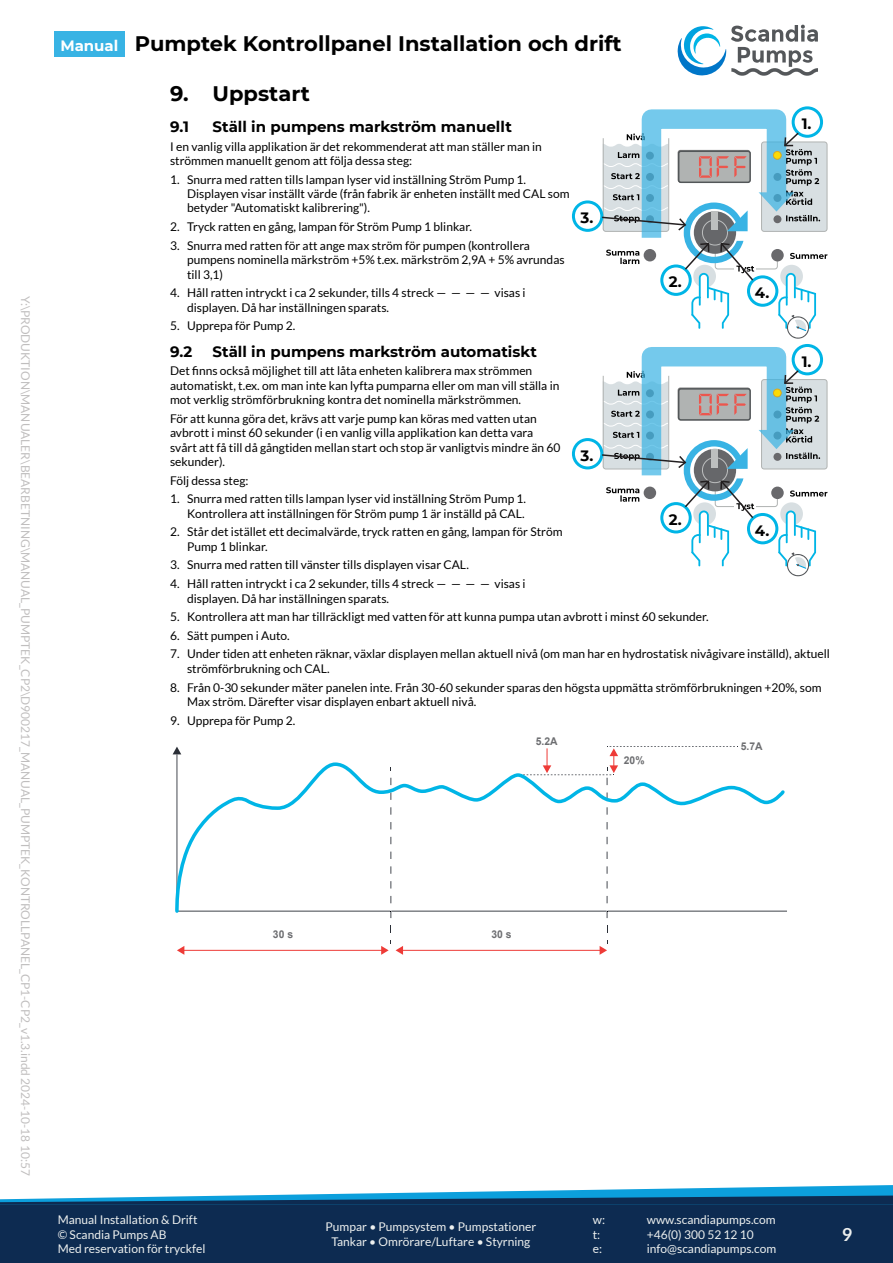
<style>
.page{position:relative;width:893px;height:1263px;background:#fff}
.page>*{position:absolute;margin:0;border:0;box-sizing:border-box;transform-origin:0 0}
.t1{font:700 21px "Montserrat";color:#000}
.t2{font:700 18px "Lato";color:#edf0ef}
.toc_listitem{font:700 15px "Montserrat";color:#000}
.content-sm{font:12px/14.4px "Lato";color:#000}
.t3{font:12px/14.4px "Lato";color:#edf0ef}
.t4{font:12px "Lato";color:#c0bebe}
.t5{font:700 10.65px "Arial";color:#6d6e71;scale:.96 1}
.s1{font-size:15px;color:#fff}
</style>
<div class="page">
<svg style="left:677px;top:25px;width:141px;height:51px"></svg>
<div style="left:0;top:1203px;width:893px;height:60px;background:#0d2b51"></div>
<svg style="left:0;top:1185px;width:893px;height:20px"></svg>
<div style="left:54px;top:32px;width:71px;height:25px;background:#38b3e4"></div>
<svg style="left:173px;top:747px;width:8px;height:7px"></svg>
<svg style="left:175px;top:761px;width:611px;height:154px"></svg>
<hr style="left:402px;top:950px;width:199px;height:1px;background:#ee3b37">
<svg style="left:600px;top:940px;width:8px;height:15px"></svg>
<svg style="left:517px;top:746px;width:221px;height:39px"></svg>
<hr style="left:183px;top:950px;width:199px;height:1px;background:#ee3b37">
<svg style="left:177px;top:946px;width:7px;height:9px"></svg>
<svg style="left:381px;top:940px;width:22px;height:15px"></svg>
<div style="left:572px;top:200px;width:31px;height:32px;border:3px solid #00b5e6;border-radius:50%"></div>
<div style="left:792px;top:106px;width:31px;height:32px;border:3px solid #00b5e6;border-radius:50%"></div>
<div style="left:572px;top:438px;width:31px;height:31px;border:3px solid #00b5e6;border-radius:50%"></div>
<svg style="left:600px;top:108px;width:227px;height:469px"></svg>
<p class="t4" style="left:32px;top:296px;width:881px;rotate:90deg">Y:\PRODUKTION\MANUALER\BEARBETNING\MANUAL_PUMPTEK_CP2\D900217_MANUAL_PUMPTEK_KONTROLLPANEL_CP1-CP2_v1.3.indd 2024-10-18 10:57</p>
<h1 class="t1" style="left:60px;top:29px;width:563px"><span class="s1">Manual</span> Pumptek Kontrollpanel Installation och drift</h1>
<p class="t1" style="left:170px;top:79px;width:141px">9. Uppstart</p>
<p class="toc_listitem" style="left:170px;top:116px;width:20px">9.1</p>
<p class="toc_listitem" style="left:213px;top:116px;width:301px">Ställ in pumpens markström manuellt</p>
<p class="content-sm" style="left:170px;top:139px;width:373px">I en vanlig villa applikation är det rekommenderat att man ställer man in strömmen manuellt genom att följa dessa steg:</p>
<p class="content-sm" style="left:187px;top:172px;width:384px;text-indent:-17px">1. Snurra med ratten tills lampan lyser vid inställning Ström Pump 1.<br>Displayen visar inställt värde (från fabrik är enheten inställt med CAL som betyder "Automatiskt kalibrering").</p>
<p class="content-sm" style="left:170px;top:219px;width:303px">2. Tryck ratten en gång, lampan för Ström Pump 1 blinkar.</p>
<p class="content-sm" style="left:187px;top:238px;width:379px;text-indent:-17px">3. Snurra med ratten för att ange max ström för pumpen (kontrollera pumpens nominella märkström +5% t.ex. märkström 2,9A + 5% avrundas till 3,1)</p>
<p class="content-sm" style="left:187px;top:286px;width:340px;text-indent:-17px">4. Håll ratten intryckt i ca 2 sekunder, tills 4 streck — — — — visas i displayen. Då har inställningen sparats.</p>
<p class="content-sm" style="left:170px;top:319px;width:127px">5. Upprepa för Pump 2.</p>
<p class="toc_listitem" style="left:170px;top:341px;width:24px">9.2</p>
<p class="toc_listitem" style="left:213px;top:341px;width:326px">Ställ in pumpens markström automatiskt</p>
<p class="content-sm" style="left:170px;top:364px;width:391px">Det finns också möjlighet till att låta enheten kalibrera max strömmen automatiskt, t.ex. om man inte kan lyfta pumparna eller om man vill ställa in mot verklig strömförbrukning kontra det nominella märkströmmen.</p>
<p class="content-sm" style="left:170px;top:411px;width:392px">För att kunna göra det, krävs att varje pump kan köras med vatten utan avbrott i minst 60 sekunder (i en vanlig villa applikation kan detta vara svårt att få till då gångtiden mellan start och stop är vanligtvis mindre än 60 sekunder).</p>
<p class="content-sm" style="left:170px;top:473px;width:80px">Följ dessa steg:</p>
<p class="content-sm" style="left:170px;top:492px;width:357px;text-align:right">1. Snurra med ratten tills lampan lyser vid inställning Ström Pump 1.<br>Kontrollera att inställningen för Ström pump 1 är inställd på CAL.</p>
<p class="content-sm" style="left:187px;top:525px;width:377px;text-indent:-17px">2. Står det istället ett decimalvärde, tryck ratten en gång, lampan för Ström<br>Pump 1 blinkar.</p>
<p class="content-sm" style="left:170px;top:558px;width:300px">3. Snurra med ratten till vänster tills displayen visar CAL.</p>
<p class="content-sm" style="left:187px;top:576px;width:340px;text-indent:-17px">4. Håll ratten intryckt i ca 2 sekunder, tills 4 streck — — — — visas i displayen. Då har inställningen sparats.</p>
<p class="content-sm" style="left:170px;top:609px;width:540px">5. Kontrollera att man har tillräckligt med vatten för att kunna pumpa utan avbrott i minst 60 sekunder.</p>
<p class="content-sm" style="left:170px;top:628px;width:121px">6. Sätt pumpen i Auto.</p>
<p class="content-sm" style="left:187px;top:647px;width:644px;text-indent:-17px">7. Under tiden att enheten räknar, växlar displayen mellan aktuell nivå (om man har en hydrostatisk nivågivare inställd), aktuell strömförbrukning och CAL.</p>
<p class="content-sm" style="left:187px;top:680px;width:636px;text-indent:-17px">8. Från 0-30 sekunder mäter panelen inte. Från 30-60 sekunder sparas den högsta uppmätta strömförbrukningen +20%, som<br>Max ström. Därefter visar displayen enbart aktuell nivå.</p>
<p class="content-sm" style="left:170px;top:713px;width:127px">9. Upprepa för Pump 2.</p>
<p class="t5" style="left:624px;top:752px;width:23px">20%</p>
<p class="toc_listitem" style="left:802px;top:113px;width:11px">1.</p>
<p class="toc_listitem" style="left:580px;top:207px;width:14px">3.</p>
<p class="toc_listitem" style="left:669px;top:271px;width:14px">2.</p>
<p class="toc_listitem" style="left:755px;top:282px;width:16px">4.</p>
<p class="toc_listitem" style="left:802px;top:351px;width:11px">1.</p>
<p class="toc_listitem" style="left:580px;top:445px;width:14px">3.</p>
<p class="toc_listitem" style="left:669px;top:509px;width:14px">2.</p>
<p class="toc_listitem" style="left:755px;top:520px;width:16px">4.</p>
<p class="t5" style="left:536px;top:734px;width:24px">5.2A</p>
<p class="t5" style="left:741px;top:738px;width:24px">5.7A</p>
<p class="t5" style="left:273px;top:927px;width:22px">30 s</p>
<p class="t5" style="left:491px;top:927px;width:22px">30 s</p>
<p class="t3" style="left:58px;top:1213px;width:149px">Manual Installation &amp; Drift © Scandia Pumps AB<br>Med reservation för tryckfel</p>
<p class="t3" style="left:326px;top:1220px;width:212px;text-align:center">Pumpar • Pumpsystem • Pumpstationer<br>Tankar • Omrörare/Luftare • Styrning</p>
<p class="t3" style="left:593px;top:1213px;width:14px">w:</p>
<p class="t3" style="left:647px;top:1213px;width:130px">www.scandiapumps.com</p>
<p class="t3" style="left:593px;top:1227px;width:9px">t:</p>
<p class="t3" style="left:647px;top:1227px;width:108px">+46(0) 300 52 12 10</p>
<p class="t3" style="left:593px;top:1241px;width:11px">e:</p>
<p class="t3" style="left:647px;top:1241px;width:131px">info@scandiapumps.com</p>
<h2 class="t2" style="left:842px;top:1224px;width:12px">9</h2>
</div>
